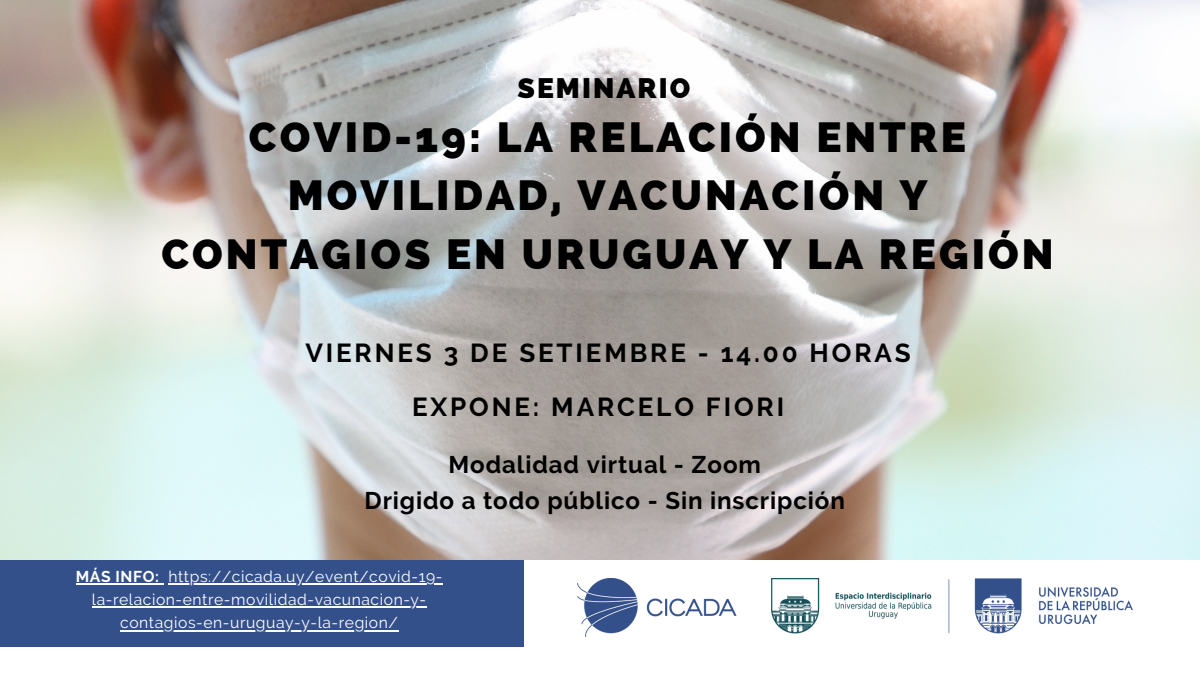
<style>
.page{position:relative;width:1200px;height:675px;background:#fff}
.page>*{position:absolute;margin:0;border:0;box-sizing:border-box;transform-origin:0 0}
.t1{font:800 42.2px/58.5px "Raleway";letter-spacing:.07em;color:#000;text-align:center}
.t2{font:800 28.2px "Raleway";letter-spacing:.07em;color:#000}
.t3{font:700 26px "Raleway";letter-spacing:.11em;color:#000}
.t4{font:700 24.1px "Raleway";letter-spacing:.035em;color:#000}
.t5{font:15.7px/23.2px "Raleway";letter-spacing:.035em;color:#fff;text-align:center}
.s1{font-weight:700}
</style>
<div class="page">
<img style="left:577px;top:579px;width:556px;height:58px">
<div style="left:0;top:559px;width:524px;height:88px;background:#34508a"></div>
<img style="left:0;top:0;width:1200px;height:559px">
<hr style="left:76px;top:583px;width:84px;height:2px;background:#fff">
<hr style="left:168px;top:583px;width:275px;height:2px;background:#fff">
<hr style="left:92px;top:607px;width:335px;height:1px;background:#fff">
<hr style="left:120px;top:630px;width:279px;height:1px;background:#fff">
<p class="t2" style="left:518px;top:71px;width:174px">SEMINARIO</p>
<p class="t1" style="left:161px;top:108px;width:894px">COVID-19: LA RELACIÓN ENTRE<br>MOVILIDAD, VACUNACIÓN Y<br>CONTAGIOS EN URUGUAY Y LA REGIÓN</p>
<p class="t3" style="left:305px;top:338px;width:607px">VIERNES 3 DE SETIEMBRE - 14.00 HORAS</p>
<p class="t3" style="left:412px;top:392px;width:374px">EXPONE: MARCELO FIORI</p>
<p class="t4" style="left:449px;top:451px;width:314px">Modalidad virtual - Zoom</p>
<p class="t4" style="left:365px;top:487px;width:482px">Drigido a todo público - Sin inscripción</p>
<p class="t5" style="left:76px;top:565px;width:368px"><span class="s1">MÁS INFO:</span> https://cicada.uy/event/covid-19- la-relacion-entre-movilidad-vacunacion-y&shy;contagios-en-uruguay-y-la-region/</p>
</div>
